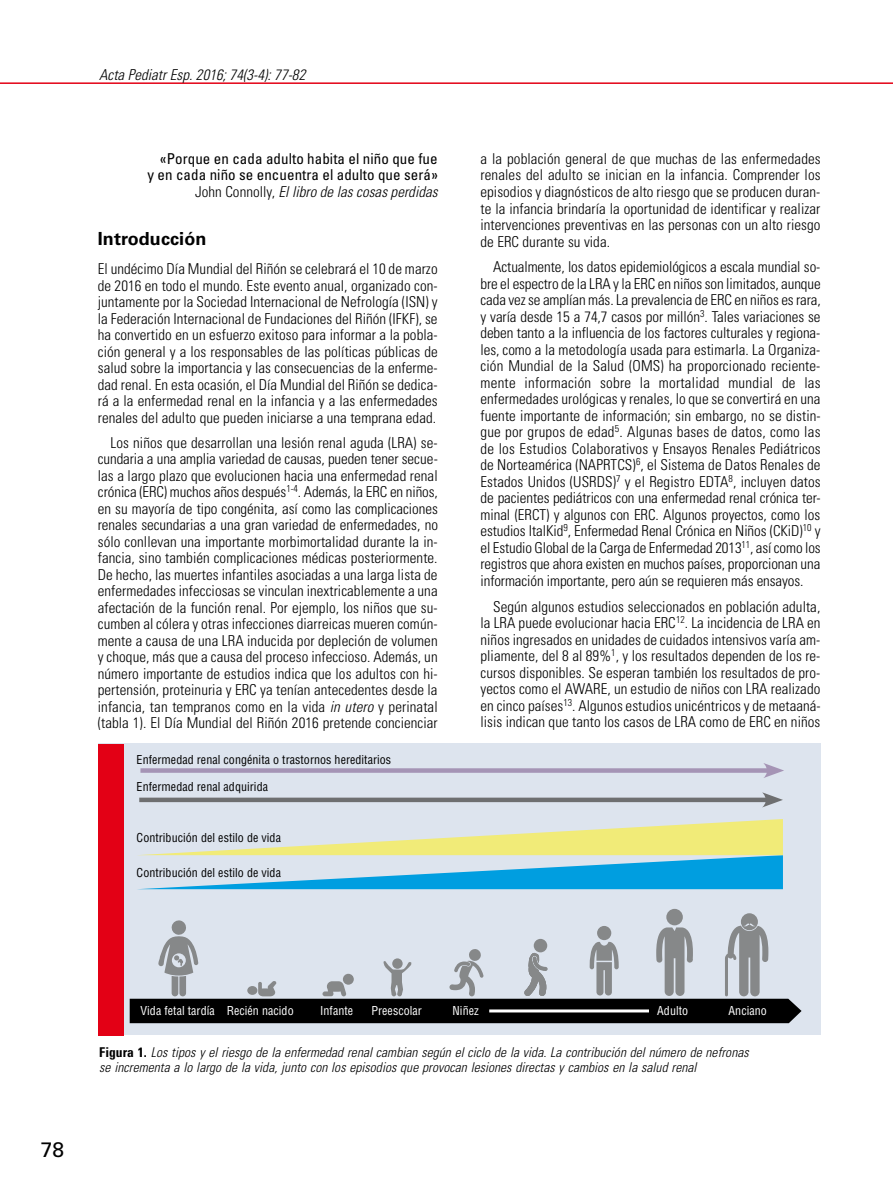
<style>
.page{position:relative;width:893px;height:1191px;background:#fff}
.page>*{position:absolute;margin:0;border:0;box-sizing:border-box;transform-origin:0 0}
.t1{font:21px "Univers LT Std";color:#000}
.t2{font:700 18px "Univers LT Std";letter-spacing:.005em;color:#000}
.t3{font:300 condensed 15px/16.5px "Univers LT Std";letter-spacing:.005em;color:#000;text-align:justify}
.t4{font:condensed 15px/16.5px "Univers LT Std";letter-spacing:.005em;color:#000;text-align:right}
.t5{font:italic 300 condensed 15px "Univers LT Std";letter-spacing:.005em;color:#000}
.t6{font:italic 300 condensed 13.5px/15px "Univers LT Std";letter-spacing:.005em;color:#000}
.t7{font:condensed 12px "Helvetica LT Std";letter-spacing:.005em;color:#000}
.t8{font:condensed 12px "Helvetica LT Std";letter-spacing:.005em;color:#fff}
.s1{font-weight:300}
.s2{font-weight:300;font-style:italic}
.s3{font-style:italic}
.s4{font-weight:700;font-style:normal}
</style>
<div class="page">
<hr style="left:0;top:82px;width:893px;height:2px;background:#e30015">
<div style="left:98px;top:743px;width:723px;height:292px;background:#dde4ee"></div>
<div style="left:98px;top:743px;width:25px;height:292px;background:#e30015"></div>
<div style="left:666px;top:909px;width:17px;height:16px;background:#868889;border-radius:50%"></div>
<svg style="left:138px;top:819px;width:645px;height:70px"></svg>
<div style="left:139px;top:797px;width:631px;height:5px;background:#6e6f70"></div>
<svg style="left:762px;top:792px;width:21px;height:15px"></svg>
<svg style="left:140px;top:768px;width:623px;height:4px;background:#a899b9"></svg>
<svg style="left:763px;top:763px;width:21px;height:15px"></svg>
<svg style="left:130px;top:913px;width:671px;height:110px"></svg>
<hr style="left:489px;top:1009px;width:160px;height:3px;background:#fff">
<p class="t5" style="left:99px;top:65px;width:208px">Acta Pediatr Esp. 2016; 74(3-4): 77-82</p>
<p class="t4" style="left:147px;top:150px;width:292px">«Porque en cada adulto habita el niño que fue<br>y en cada niño se encuentra el adulto que será»<br><span class="s1">John Connolly,</span> <span class="s2">El libro de las cosas perdidas</span></p>
<p class="t2" style="left:98px;top:228px;width:110px">Introducción</p>
<p class="t3" style="left:98px;top:260px;width:341px">El undécimo Día Mundial del Riñón se celebrará el 10 de marzo de 2016 en todo el mundo. Este evento anual, organizado con&shy;juntamente por la Sociedad Internacional de Nefrología (ISN) y la Federación Internacional de Fundaciones del Riñón (IFKF), se ha convertido en un esfuerzo exitoso para informar a la pobla&shy;ción general y a los responsables de las políticas públicas de salud sobre la importancia y las consecuencias de la enferme&shy;dad renal. En esta ocasión, el Día Mundial del Riñón se dedica&shy;rá a la enfermedad renal en la infancia y a las enfermedades renales del adulto que pueden iniciarse a una temprana edad.</p>
<p class="t3" style="left:98px;top:434px;width:342px;text-indent:13px">Los niños que desarrollan una lesión renal aguda (LRA) se&shy;cundaria a una amplia variedad de causas, pueden tener secue&shy;las a largo plazo que evolucionen hacia una enfermedad renal crónica (ERC) muchos años después<sup>1-4</sup>. Además, la ERC en niños, en su mayoría de tipo congénita, así como las complicaciones renales secundarias a una gran variedad de enfermedades, no sólo conllevan una importante morbimortalidad durante la in&shy;fancia, sino también complicaciones médicas posteriormente.<br>De hecho, las muertes infantiles asociadas a una larga lista de enfermedades infecciosas se vinculan inextricablemente a una afectación de la función renal. Por ejemplo, los niños que su&shy;cumben al cólera y otras infecciones diarreicas mueren común&shy;mente a causa de una LRA inducida por depleción de volumen y choque, más que a causa del proceso infeccioso. Además, un número importante de estudios indica que los adultos con hi&shy;pertensión, proteinuria y ERC ya tenían antecedentes desde la infancia, tan tempranos como en la vida <span class="s3">in utero</span> y perinatal (tabla 1). El Día Mundial del Riñón 2016 pretende concienciar</p>
<p class="t7" style="left:137px;top:752px;width:256px">Enfermedad renal congénita o trastornos hereditarios</p>
<p class="t7" style="left:137px;top:779px;width:133px">Enfermedad renal adquirida</p>
<p class="t7" style="left:137px;top:830px;width:146px">Contribución del estilo de vida</p>
<p class="t7" style="left:137px;top:865px;width:146px">Contribución del estilo de vida</p>
<p class="t3" style="left:480px;top:150px;width:342px">a la población general de que muchas de las enfermedades renales del adulto se inician en la infancia. Comprender los episodios y diagnósticos de alto riesgo que se producen duran&shy;te la infancia brindaría la oportunidad de identificar y realizar intervenciones preventivas en las personas con un alto riesgo de ERC durante su vida.</p>
<p class="t3" style="left:480px;top:259px;width:342px;text-indent:13px">Actualmente, los datos epidemiológicos a escala mundial so&shy;bre el espectro de la LRA y la ERC en niños son limitados, aunque cada vez se amplían más. La prevalencia de ERC en niños es rara, y varía desde 15 a 74,7 casos por millón<sup>3</sup>. Tales variaciones se deben tanto a la influencia de los factores culturales y regiona&shy;les, como a la metodología usada para estimarla. La Organiza&shy;ción Mundial de la Salud (OMS) ha proporcionado reciente&shy;mente información sobre la mortalidad mundial de las enfermedades urológicas y renales, lo que se convertirá en una fuente importante de información; sin embargo, no se distin&shy;gue por grupos de edad<sup>5</sup>. Algunas bases de datos, como las de los Estudios Colaborativos y Ensayos Renales Pediátricos de Norteamérica (NAPRTCS)<sup>6</sup>, el Sistema de Datos Renales de Estados Unidos (USRDS)<sup>7</sup> y el Registro EDTA<sup>8</sup>, incluyen datos de pacientes pediátricos con una enfermedad renal crónica ter&shy;minal (ERCT) y algunos con ERC. Algunos proyectos, como los estudios ItalKid<sup>9</sup>, Enfermedad Renal Crónica en Niños (CKiD)<sup>10</sup> y el Estudio Global de la Carga de Enfermedad 2013<sup>11</sup>, así como los registros que ahora existen en muchos países, proporcionan una información importante, pero aún se requieren más ensayos.</p>
<p class="t3" style="left:480px;top:598px;width:342px;text-indent:13px">Según algunos estudios seleccionados en población adulta, la LRA puede evolucionar hacia ERC<sup>12</sup>. La incidencia de LRA en niños ingresados en unidades de cuidados intensivos varía am&shy;pliamente, del 8 al 89%<sup>1</sup>, y los resultados dependen de los re&shy;cursos disponibles. Se esperan también los resultados de pro&shy;yectos como el AWARE, un estudio de niños con LRA realizado en cinco países<sup>13</sup>. Algunos estudios unicéntricos y de metaaná&shy;lisis indican que tanto los casos de LRA como de ERC en niños</p>
<h1 class="t1" style="left:41px;top:1136px;width:25px">78</h1>
<p class="t8" style="left:141px;top:1003px;width:155px">Vida fetal tardía Recién nacido</p>
<p class="t8" style="left:320px;top:1003px;width:35px">Infante</p>
<p class="t8" style="left:371px;top:1003px;width:52px">Preescolar</p>
<p class="t8" style="left:453px;top:1003px;width:28px">Niñez</p>
<p class="t8" style="left:657px;top:1003px;width:32px">Adulto</p>
<p class="t8" style="left:728px;top:1003px;width:40px">Anciano</p>
<p class="t6" style="left:99px;top:1045px;width:651px"><span class="s4">Figura 1.</span> Los tipos y el riesgo de la enfermedad renal cambian según el ciclo de la vida. La contribución del número de nefronas se incrementa a lo largo de la vida, junto con los episodios que provocan lesiones directas y cambios en la salud renal</p>
</div>
